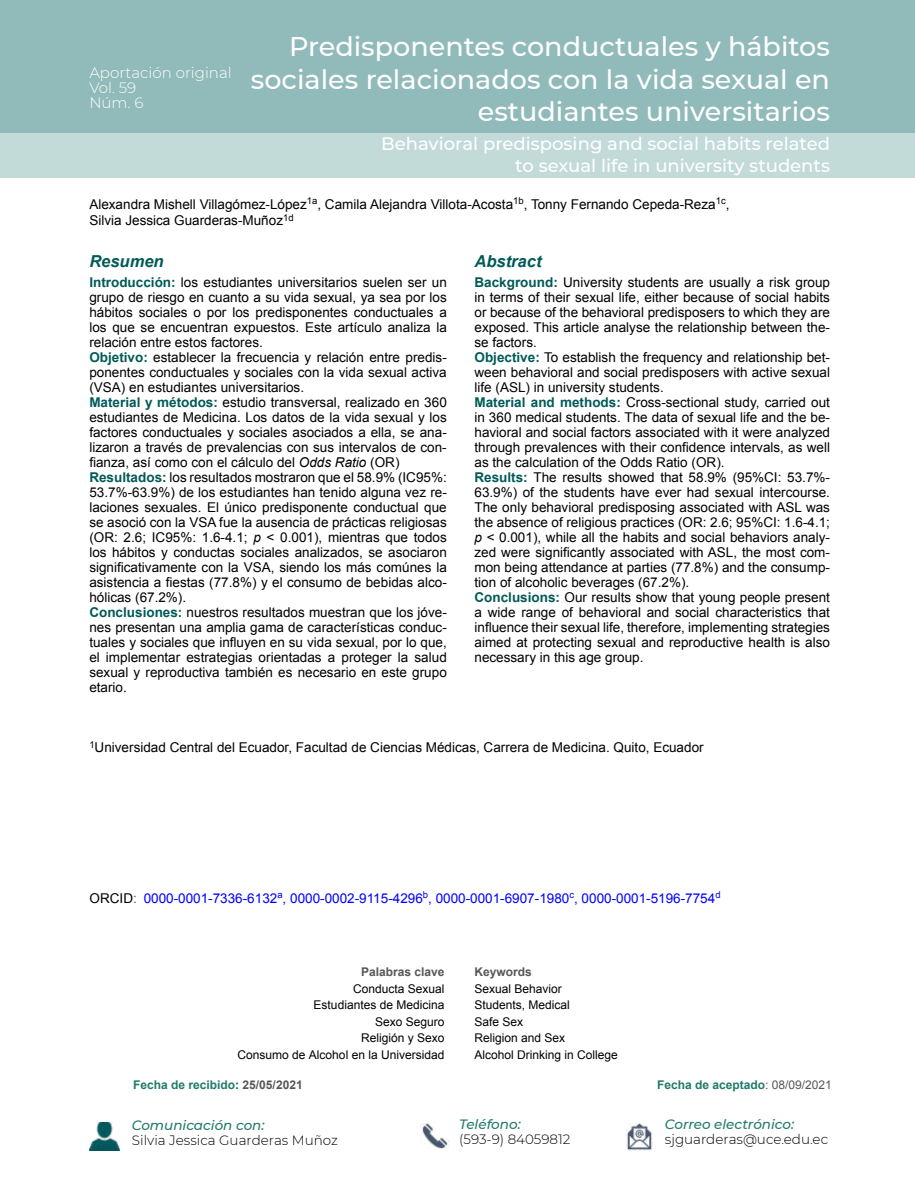
<style>
.page{position:relative;width:915px;height:1191px;background:#fff}
.page>*{position:absolute;margin:0;border:0;box-sizing:border-box;transform-origin:0 0}
.t1{font:500 27px/32.4px "Montserrat";color:#fff;text-align:right}
.t2{font:500 18px/21.6px "Montserrat";color:#fff;text-align:right}
.t3{font:italic 700 16.5px "Arial";color:#005a58}
.t4{font:300 15px/15px "Montserrat";color:#fff}
.t5{font:13.5px/15px "Arial";color:#000}
.t6{font:13.5px "Arial";color:#00f}
.t7{font:300 13.5px "Montserrat";color:#000}
.t8{font:italic 500 13.5px "Montserrat";color:#217a6b}
.t9{font:12px/16.5px "Arial";color:#000}
.t10{font:700 12px "Arial";color:#217a6b}
.t11{font:700 12px "Arial";color:#575756}
.s1{font-weight:700;color:#005a58}
.s2{font-style:italic}
.s3{color:#000}
.s4{color:#575756}
.s5{color:#005a58}
.s6{font-weight:400;color:#575756}
</style>
<div class="page">
<div style="left:0;top:0;width:914px;height:134px;background:#91baba"></div>
<div style="left:0;top:134px;width:914px;height:44px;background:#c2dbd9"></div>
<img style="left:90px;top:1122px;width:30px;height:28px">
<img style="left:420px;top:1123px;width:28px;height:27px">
<img style="left:625px;top:1123px;width:27px;height:27px">
<p class="t4" style="left:89px;top:64px;width:144px">Aportación original<br>Vol. 59<br>Núm. 6</p>
<h1 class="t1" style="left:251px;top:29px;width:580px">Predisponentes conductuales y hábitos sociales relacionados con la vida sexual en estudiantes universitarios</h1>
<h2 class="t2" style="left:381px;top:132px;width:450px">Behavioral predisposing and social habits related to sexual life in university students</h2>
<p class="t5" style="left:89px;top:196px;width:641px;line-height:16.5px">Alexandra Mishell Villagómez-López<sup>1a</sup>, Camila Alejandra Villota-Acosta<sup>1b</sup>, Tonny Fernando Cepeda-Reza<sup>1c</sup>,<br>Silvia Jessica Guarderas-Muñoz<sup>1d</sup></p>
<p class="t3" style="left:89px;top:251px;width:76px">Resumen</p>
<p class="t3" style="left:474px;top:251px;width:68px">Abstract</p>
<p class="t5" style="left:474px;top:275px;width:357px"><span class="s1">Background:</span> University students are usually a risk group in terms of their sexual life, either because of social habits or because of the behavioral predisposers to which they are exposed. This article analyse the relationship between the&shy;se factors.<br><span class="s1">Objective:</span> To establish the frequency and relationship bet&shy;ween behavioral and social predisposers with active sexual life (ASL) in university students.<br><span class="s1">Material and methods:</span> Cross-sectional study, carried out in 360 medical students. The data of sexual life and the be&shy;havioral and social factors associated with it were analyzed through prevalences with their confidence intervals, as well as the calculation of the Odds Ratio (OR).<br><span class="s1">Results:</span> The results showed that 58.9% (95%CI: 53.7%- 63.9%) of the students have ever had sexual intercourse.<br>The only behavioral predisposing associated with ASL was the absence of religious practices (OR: 2.6; 95%CI: 1.6-4.1; <span class="s2">p</span> &lt; 0.001), while all the habits and social behaviors analy&shy;zed were significantly associated with ASL, the most com&shy;mon being attendance at parties (77.8%) and the consump&shy;tion of alcoholic beverages (67.2%).<br><span class="s1">Conclusions:</span> Our results show that young people present a wide range of behavioral and social characteristics that influence their sexual life, therefore, implementing strategies aimed at protecting sexual and reproductive health is also necessary in this age group.</p>
<p class="t5" style="left:89px;top:275px;width:359px"><span class="s1">Introducción:</span> los estudiantes universitarios suelen ser un grupo de riesgo en cuanto a su vida sexual, ya sea por los hábitos sociales o por los predisponentes conductuales a los que se encuentran expuestos. Este artículo analiza la relación entre estos factores.<br><span class="s1">Objetivo:</span> establecer la frecuencia y relación entre predis&shy;ponentes conductuales y sociales con la vida sexual activa (VSA) en estudiantes universitarios.<br><span class="s1">Material y métodos:</span> estudio transversal, realizado en 360 estudiantes de Medicina. Los datos de la vida sexual y los factores conductuales y sociales asociados a ella, se ana&shy;lizaron a través de prevalencias con sus intervalos de con&shy;fianza, así como con el cálculo del <span class="s2">Odds Ratio</span> (OR)<br><span class="s1">Resultados:</span> los resultados mostraron que el 58.9% (IC95%:<br>53.7%-63.9%) de los estudiantes han tenido alguna vez re&shy;laciones sexuales. El único predisponente conductual que se asoció con la VSA fue la ausencia de prácticas religiosas (OR: 2.6; IC95%: 1.6-4.1; <span class="s2">p</span> &lt; 0.001), mientras que todos los hábitos y conductas sociales analizados, se asociaron significativamente con la VSA, siendo los más comúnes la asistencia a fiestas (77.8%) y el consumo de bebidas alco&shy;hólicas (67.2%).<br><span class="s1">Conclusiones:</span> nuestros resultados muestran que los jóve&shy;nes presentan una amplia gama de características conduc&shy;tuales y sociales que influyen en su vida sexual, por lo que, el implementar estrategias orientadas a proteger la salud sexual y reproductiva también es necesario en este grupo etario.</p>
<p class="t5" style="left:89px;top:740px;width:615px"><sup>1</sup>Universidad Central del Ecuador, Facultad de Ciencias Médicas, Carrera de Medicina. Quito, Ecuador</p>
<p class="t6" style="left:90px;top:889px;width:632px"><span class="s3">ORCID</span><span class="s4">:</span> 0000-0001-7336-6132<sup>a</sup>, 0000-0002-9115-4296<sup>b</sup>, 0000-0001-6907-1980<sup>c</sup>, 0000-0001-5196-7754<sup>d</sup></p>
<p class="t11" style="left:361px;top:964px;width:85px">Palabras clave</p>
<p class="t9" style="left:237px;top:980px;width:208px;text-align:right">Conducta Sexual<br>Estudiantes de Medicina<br>Sexo Seguro<br>Religión y Sexo<br>Consumo de Alcohol en la Universidad</p>
<p class="t11" style="left:474px;top:964px;width:59px">Keywords</p>
<p class="t9" style="left:474px;top:980px;width:145px">Sexual Behavior<br>Students, Medical<br>Safe Sex<br>Religion and Sex<br>Alcohol Drinking in College</p>
<p class="t10" style="left:133px;top:1077px;width:171px">Fecha de recibido<span class="s5">:</span> <span class="s4">25/05/2021</span></p>
<p class="t10" style="left:656px;top:1077px;width:176px">Fecha de aceptado<span class="s6">: 08/09/2021</span></p>
<p class="t8" style="left:132px;top:1115px;width:134px">Comunicación con:</p>
<p class="t7" style="left:132px;top:1131px;width:207px">Silvia Jessica Guarderas Muñoz</p>
<p class="t8" style="left:459px;top:1115px;width:63px">Teléfono:</p>
<p class="t7" style="left:459px;top:1130px;width:113px">(593-9) 84059812</p>
<p class="t8" style="left:664px;top:1115px;width:131px">Correo electrónico:</p>
<p class="t7" style="left:664px;top:1130px;width:165px">sjguarderas@uce.edu.ec</p>
</div>
